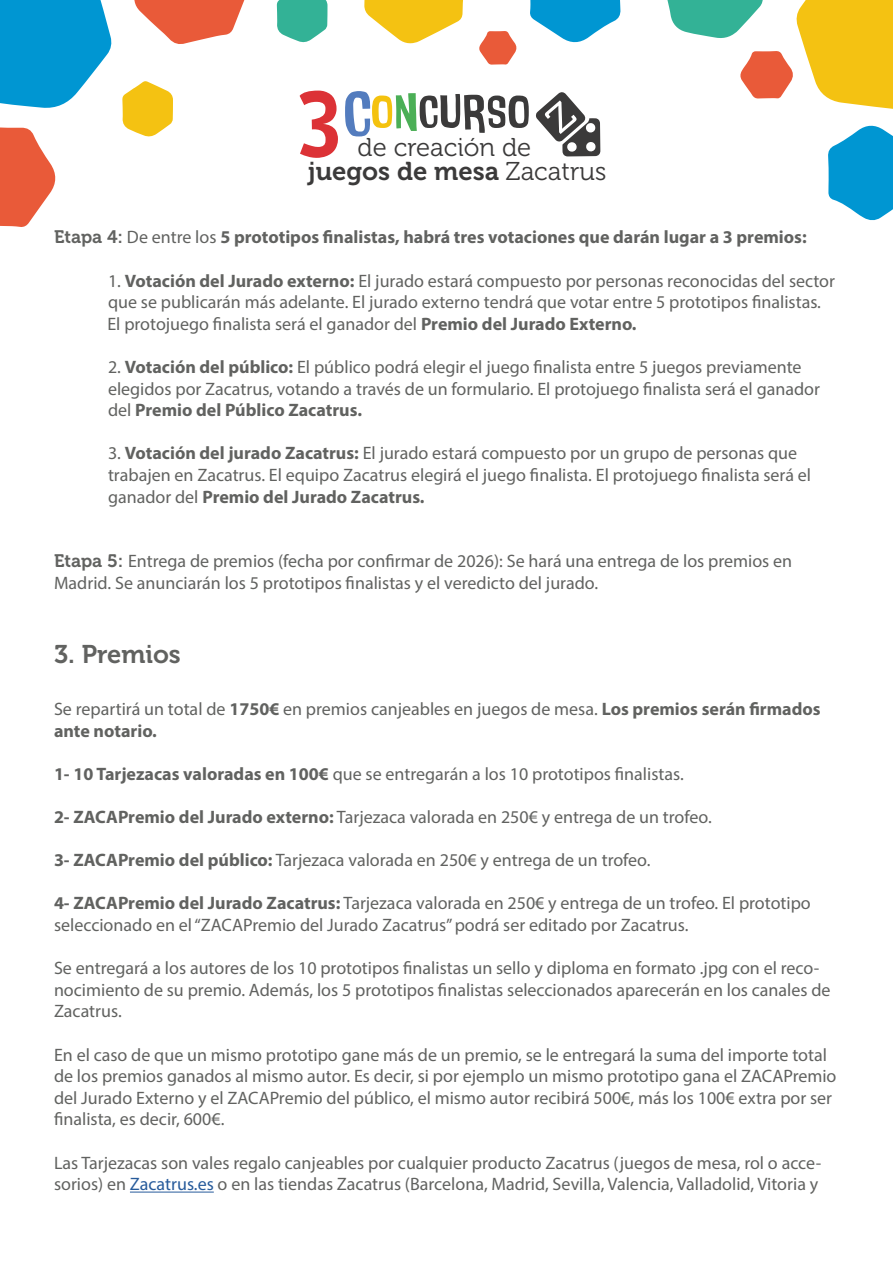
<style>
.page{position:relative;width:893px;height:1263px;background:#fff}
.page>*{position:absolute;margin:0;border:0;box-sizing:border-box;transform-origin:0 0}
.t1{font:98.4px "Curse Casual";color:#dc3236}
.t2{font:25.65px "Museo 700";color:#3b3a3a}
.t3{font:25.65px "Museo 300";color:#3b3a3a}
.t4{font:25.5px "Museo 700";color:#616260}
.t5{font:18px/21.6px "Myriad Pro";color:#616260}
.t6{font:700 18px "Myriad Pro";color:#616260}
.s1{font-family:"Museo 300"}
.s2{font-family:"Museo 700";font-weight:400}
.s3{font-weight:400}
.s4{font-weight:700}
.s5{font-family:"Museo 700"}
.s6{color:#275b9b}
</style>
<div class="page">
<svg style="left:364px;top:0;width:99px;height:44px"></svg>
<svg style="left:277px;top:0;width:51px;height:43px"></svg>
<svg style="left:122px;top:81px;width:51px;height:56px"></svg>
<svg style="left:0;top:0;width:112px;height:108px"></svg>
<svg style="left:530px;top:0;width:91px;height:43px"></svg>
<svg style="left:828px;top:125px;width:65px;height:96px"></svg>
<svg style="left:134px;top:0;width:111px;height:44px"></svg>
<svg style="left:479px;top:31px;width:38px;height:34px"></svg>
<svg style="left:667px;top:0;width:226px;height:109px"></svg>
<svg style="left:0;top:127px;width:56px;height:100px"></svg>
<hr style="left:130px;top:1191px;width:84px;height:1px;background:#275b9b">
<svg style="left:345px;top:91px;width:184px;height:45px"></svg>
<svg style="left:536px;top:92px;width:64px;height:64px"></svg>
<h1 class="t1" style="left:296px;top:67px;width:46px">3</h1>
<h2 class="t2" style="left:308px;top:157px;width:300px">juegos de mesa <span class="s1">Zacatrus</span></h2>
<h2 class="t3" style="left:358px;top:134px;width:175px">de creación de</h2>
<p class="t6" style="left:54px;top:226px;width:754px"><span class="s2">Etapa 4:</span> <span class="s3">De entre los</span> 5 prototipos finalistas, habrá tres votaciones que darán lugar a 3 premios:</p>
<p class="t5" style="left:107px;top:269px;width:729px">1. <span class="s4">Votación del Jurado externo:</span> El jurado estará compuesto por personas reconocidas del sector que se publicarán más adelante. El jurado externo tendrá que votar entre 5 prototipos finalistas.<br>El protojuego finalista será el ganador del <span class="s4">Premio del Jurado Externo.</span></p>
<p class="t5" style="left:108px;top:356px;width:713px">2. <span class="s4">Votación del público:</span> El público podrá elegir el juego finalista entre 5 juegos previamente elegidos por Zacatrus, votando a través de un formulario. El protojuego finalista será el ganador del <span class="s4">Premio del Público Zacatrus.</span></p>
<p class="t5" style="left:108px;top:442px;width:705px">3. <span class="s4">Votación del jurado Zacatrus:</span> El jurado estará compuesto por un grupo de personas que trabajen en Zacatrus. El equipo Zacatrus elegirá el juego finalista. El protojuego finalista será el ganador del <span class="s4">Premio del Jurado Zacatrus.</span></p>
<p class="t5" style="left:54px;top:550px;width:740px"><span class="s5">Etapa 5:</span> Entrega de premios (fecha por confirmar de 2026): Se hará una entrega de los premios en<br>Madrid. Se anunciarán los 5 prototipos finalistas y el veredicto del jurado.</p>
<h3 class="t4" style="left:54px;top:640px;width:128px">3. Premios</h3>
<p class="t5" style="left:54px;top:698px;width:768px">Se repartirá un total de <span class="s4">1750€</span> en premios canjeables en juegos de mesa. <span class="s4">Los premios serán firmados ante notario.</span></p>
<p class="t5" style="left:54px;top:763px;width:631px"><span class="s4">1- 10 Tarjezacas valoradas en 100€</span> que se entregarán a los 10 prototipos finalistas.</p>
<p class="t5" style="left:54px;top:806px;width:659px"><span class="s4">2- ZACAPremio del Jurado externo:</span> Tarjezaca valorada en 250€ y entrega de un trofeo.</p>
<p class="t5" style="left:54px;top:849px;width:598px"><span class="s4">3- ZACAPremio del público:</span> Tarjezaca valorada en 250€ y entrega de un trofeo.</p>
<p class="t5" style="left:54px;top:892px;width:758px"><span class="s4">4- ZACAPremio del Jurado Zacatrus:</span> Tarjezaca valorada en 250€ y entrega de un trofeo. El prototipo seleccionado en el “ZACAPremio del Jurado Zacatrus” podrá ser editado por Zacatrus.</p>
<p class="t5" style="left:54px;top:957px;width:778px">Se entregará a los autores de los 10 prototipos finalistas un sello y diploma en formato .jpg con el reco&shy;nocimiento de su premio. Además, los 5 prototipos finalistas seleccionados aparecerán en los canales de<br>Zacatrus.</p>
<p class="t5" style="left:54px;top:1043px;width:784px">En el caso de que un mismo prototipo gane más de un premio, se le entregará la suma del importe total de los premios ganados al mismo autor. Es decir, si por ejemplo un mismo prototipo gana el ZACAPremio del Jurado Externo y el ZACAPremio del público, el mismo autor recibirá 500€, más los 100€ extra por ser finalista, es decir, 600€.</p>
<p class="t5" style="left:54px;top:1151px;width:769px">Las Tarjezacas son vales regalo canjeables por cualquier producto Zacatrus (juegos de mesa, rol o acce&shy;sorios) en <span class="s6">Zacatrus.es</span> o en las tiendas Zacatrus (Barcelona, Madrid, Sevilla, Valencia, Valladolid, Vitoria y</p>
</div>
